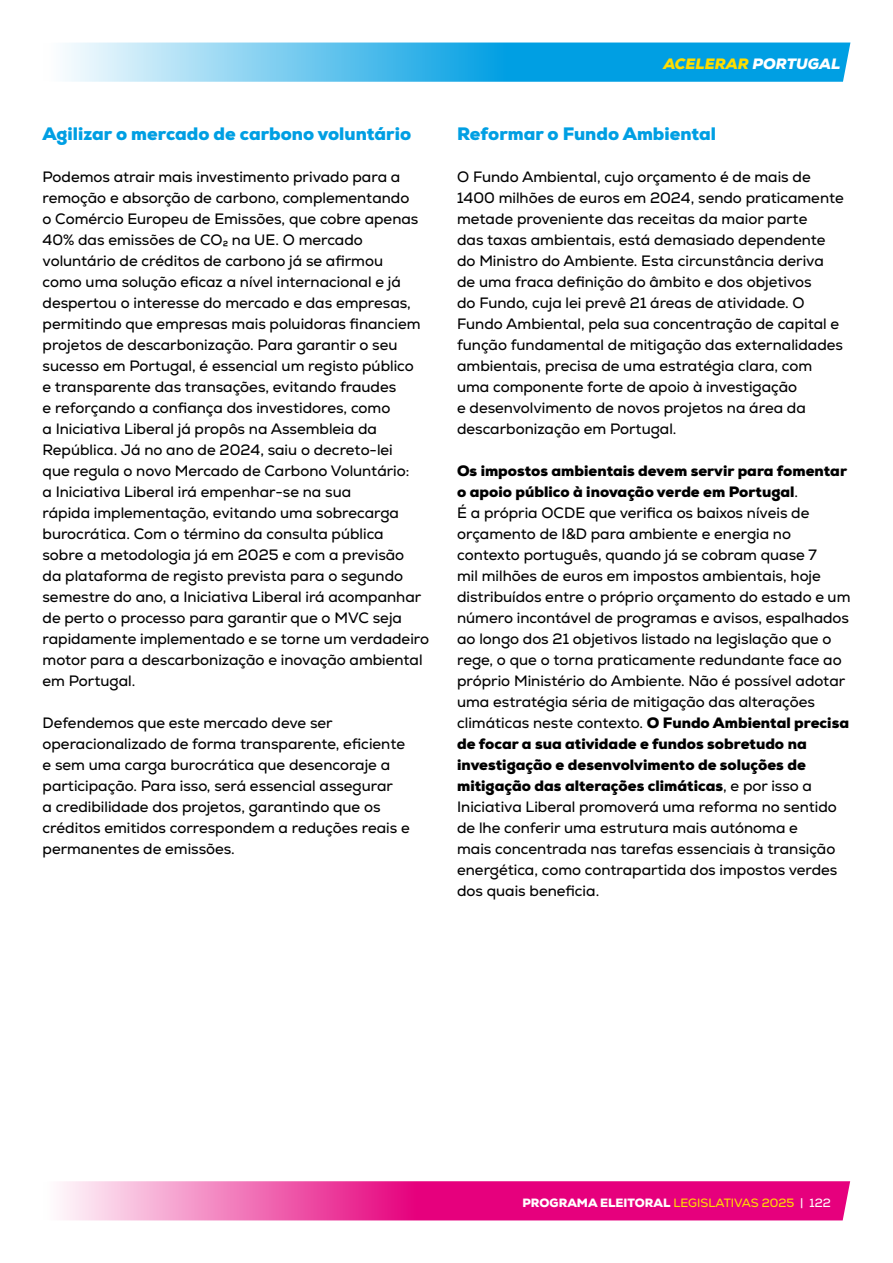
<style>
.page{position:relative;width:893px;height:1263px;background:#fff}
.page>*{position:absolute;margin:0;border:0;box-sizing:border-box;transform-origin:0 0}
.t1{font:900 18px "Nexa";color:#009fe3}
.t2{font:15px/21px "Nexa";color:#000}
.t3{font:italic 900 15px "Nexa";color:#fd0}
.t4{font:900 12px "Nexa";color:#fff}
.t5{font:12px "Nexa";color:#fff}
.s1{color:#fff}
.s2{font-weight:900}
.s3{font-weight:400;color:#fd0}
</style>
<div class="page">
<svg style="left:60px;top:1181px;width:790px;height:39px;background:#eb399a"></svg>
<svg style="left:65px;top:43px;width:785px;height:39px;background:#47b9ea"></svg>
<p class="t1" style="left:43px;top:122px;width:370px">Agilizar o mercado de carbono voluntário</p>
<p class="t2" style="left:43px;top:166px;width:388px">Podemos atrair mais investimento privado para a remoção e absorção de carbono, complementando<br>o Comércio Europeu de Emissões, que cobre apenas 40% das emissões de CO₂ na UE. O mercado voluntário de créditos de carbono já se afirmou<br>como uma solução eficaz a nível internacional e já despertou o interesse do mercado e das empresas, permitindo que empresas mais poluidoras financiem projetos de descarbonização. Para garantir o seu sucesso em Portugal, é essencial um registo público<br>e transparente das transações, evitando fraudes<br>e reforçando a confiança dos investidores, como<br>a Iniciativa Liberal já propôs na Assembleia da República. Já no ano de 2024, saiu o decreto-lei<br>que regula o novo Mercado de Carbono Voluntário:<br>a Iniciativa Liberal irá empenhar-se na sua<br>rápida implementação, evitando uma sobrecarga burocrática. Com o término da consulta pública<br>sobre a metodologia já em 2025 e com a previsão<br>da plataforma de registo prevista para o segundo semestre do ano, a Iniciativa Liberal irá acompanhar de perto o processo para garantir que o MVC seja rapidamente implementado e se torne um verdadeiro motor para a descarbonização e inovação ambiental em Portugal.</p>
<p class="t2" style="left:43px;top:712px;width:369px">Defendemos que este mercado deve ser operacionalizado de forma transparente, eficiente e sem uma carga burocrática que desencoraje a participação. Para isso, será essencial assegurar<br>a credibilidade dos projetos, garantindo que os créditos emitidos correspondem a reduções reais e permanentes de emissões.</p>
<p class="t3" style="left:663px;top:55px;width:179px">ACELERAR <span class="s1">PORTUGAL</span></p>
<p class="t1" style="left:457px;top:122px;width:261px">Reformar o Fundo Ambiental</p>
<p class="t2" style="left:457px;top:166px;width:388px">O Fundo Ambiental, cujo orçamento é de mais de 1400 milhões de euros em 2024, sendo praticamente metade proveniente das receitas da maior parte<br>das taxas ambientais, está demasiado dependente do Ministro do Ambiente. Esta circunstância deriva de uma fraca definição do âmbito e dos objetivos<br>do Fundo, cuja lei prevê 21 áreas de atividade. O Fundo Ambiental, pela sua concentração de capital e função fundamental de mitigação das externalidades ambientais, precisa de uma estratégia clara, com uma componente forte de apoio à investigação<br>e desenvolvimento de novos projetos na área da descarbonização em Portugal.</p>
<p class="t2" style="left:457px;top:460px;width:395px"><span class="s2">Os impostos ambientais devem servir para fomentar o apoio público à inovação verde em Portugal</span>.<br>É a própria OCDE que verifica os baixos níveis de orçamento de I&amp;D para ambiente e energia no contexto português, quando já se cobram quase 7<br>mil milhões de euros em impostos ambientais, hoje distribuídos entre o próprio orçamento do estado e um número incontável de programas e avisos, espalhados ao longo dos 21 objetivos listado na legislação que o rege, o que o torna praticamente redundante face ao próprio Ministério do Ambiente. Não é possível adotar uma estratégia séria de mitigação das alterações climáticas neste contexto. <span class="s2">O Fundo Ambiental precisa de focar a sua atividade e fundos sobretudo na investigação e desenvolvimento de soluções de mitigação das alterações climáticas</span>, e por isso a Iniciativa Liberal promoverá uma reforma no sentido de lhe conferir uma estrutura mais autónoma e<br>mais concentrada nas tarefas essenciais à transição energética, como contrapartida dos impostos verdes dos quais beneficia.</p>
<p class="t4" style="left:523px;top:1194px;width:273px">PROGRAMA ELEITORAL <span class="s3">LEGISLATIVAS 2025</span></p>
<p class="t5" style="left:800px;top:1195px;width:32px">| 122</p>
</div>
